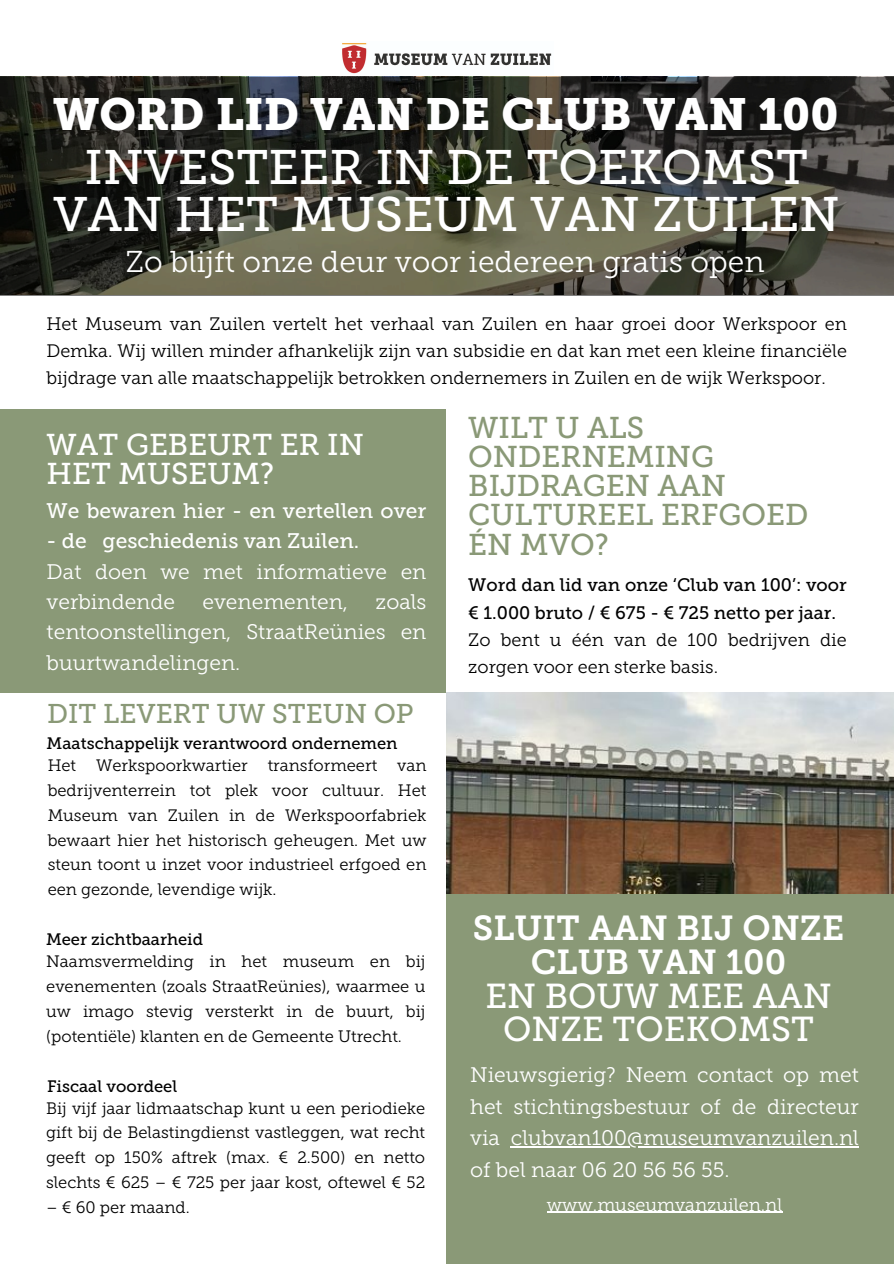
<style>
.page{position:relative;width:894px;height:1264px;background:#fff}
.page>*{position:absolute;margin:0;border:0;box-sizing:border-box;transform-origin:0 0}
.t1{font:48.3px/47.2px "Museo Slab 500";color:#fff;text-align:center}
.t2{font:44.7px "Museo Slab 900";color:#fff}
.t3{font:34.5px/33.8px "Museo Slab 700";color:#fff;text-align:center}
.t4{font:30px/29.2px "Museo Slab 500";color:#8a9977}
.t5{font:30px "Museo Slab 300";color:#fff}
.t6{font:30px/29.2px "Museo Slab 500";color:#fff}
.t7{font:27px "Museo Slab 500";color:#8a9977}
.t8{font:21px/30.3px "Museo Slab 300";color:#fff}
.t9{font:21px "Museo Slab 500";color:#fff}
.t10{font:18px/27px "Museo Slab 300";color:#000;text-align:justify}
.t11{font:18px/27px "Museo Slab 500";color:#000}
.t12{font:18px "Museo Slab 300";color:#fff}
.t13{font:16.5px/24.8px "Museo Slab 300";color:#000;text-align:justify}
.t14{font:16.5px "Museo Slab 500";color:#000}
.s1{font-family:"Museo Slab 500"}
</style>
<div class="page">
<img style="left:342px;top:43px;width:210px;height:31px">
<div style="left:0;top:410px;width:446px;height:283px;background:#8a9977"></div>
<div style="left:446px;top:847px;width:447px;height:416px;background:#8a9977"></div>
<svg style="left:0;top:78px;width:893px;height:218px;background:#3e3d33"></svg>
<img style="left:446px;top:693px;width:447px;height:200px">
<hr style="left:510px;top:1146px;width:348px;height:1px;background:#fff">
<hr style="left:547px;top:1211px;width:235px;height:1px;background:#fff">
<h1 class="t2" style="left:53px;top:88px;width:786px">WORD LID VAN DE CLUB VAN 100</h1>
<h2 class="t1" style="left:53px;top:144px;width:787px">INVESTEER IN DE TOEKOMST<br>VAN HET MUSEUM VAN ZUILEN</h2>
<h4 class="t5" style="left:126px;top:243px;width:640px">Zo blijft onze deur voor iedereen gratis open</h4>
<p class="t10" style="left:46px;top:311px;width:801px">Het Museum van Zuilen vertelt het verhaal van Zuilen en haar groei door Werkspoor en Demka. Wij willen minder afhankelijk zijn van subsidie en dat kan met een kleine financiële bijdrage van alle maatschappelijk betrokken ondernemers in Zuilen en de wijk Werkspoor.</p>
<h5 class="t6" style="left:47px;top:430px;width:319px">WAT GEBEURT ER IN<br>HET MUSEUM?</h5>
<p class="t9" style="left:47px;top:498px;width:381px">We bewaren hier - en vertellen over</p>
<p class="t8" style="left:47px;top:526px;width:381px"><span class="s1">- de geschiedenis van Zuilen.<br></span>Dat doen we met informatieve en verbindende</p>
<p class="t8" style="left:47px;top:586px;width:381px;text-align:justify;text-indent:329px">zoals tentoonstellingen, StraatReünies en buurtwandelingen.</p>
<p class="t8" style="left:202px;top:586px;width:147px">evenementen,</p>
<p class="t7" style="left:47px;top:698px;width:368px">DIT LEVERT UW STEUN OP</p>
<p class="t14" style="left:47px;top:734px;width:352px">Maatschappelijk verantwoord ondernemen</p>
<p class="t13" style="left:48px;top:753px;width:380px">Het Werkspoorkwartier transformeert van bedrijventerrein tot plek voor cultuur. Het Museum van Zuilen in de Werkspoorfabriek bewaart hier het historisch geheugen. Met uw steun toont u inzet voor industrieel erfgoed en een gezonde, levendige wijk.</p>
<h3 class="t14" style="left:46px;top:929px;width:159px">Meer zichtbaarheid</h3>
<p class="t13" style="left:46px;top:949px;width:380px">Naamsvermelding in het museum en bij evenementen (zoals StraatReünies), waarmee u uw imago stevig versterkt in de buurt, bij (potentiële) klanten en de Gemeente Utrecht.</p>
<p class="t14" style="left:47px;top:1075px;width:132px">Fiscaal voordeel</p>
<h6 class="t13" style="left:46px;top:1095px;width:380px">Bij vijf jaar lidmaatschap kunt u een periodieke gift bij de Belastingdienst vastleggen, wat recht geeft op 150% aftrek (max. € 2.500) en netto slechts € 625 – € 725 per jaar kost, oftewel € 52</h6>
<h6 class="t13" style="left:46px;top:1194px;width:145px">– € 60 per maand.</h6>
<h4 class="t4" style="left:468px;top:413px;width:341px">WILT U ALS<br>ONDERNEMING<br>BIJDRAGEN AAN<br>CULTUREEL ERFGOED<br>ÉN MVO?</h4>
<p class="t11" style="left:468px;top:572px;width:380px">Word dan lid van onze ‘Club van 100’: voor € 1.000 bruto / € 675 - € 725 netto per jaar.</p>
<h4 class="t10" style="left:468px;top:626px;width:380px">Zo bent u één van de 100 bedrijven die zorgen voor een sterke basis.</h4>
<p class="t3" style="left:472px;top:911px;width:373px">SLUIT AAN BIJ ONZE<br>CLUB VAN 100<br><span class="s1">EN BOUW MEE AAN<br>ONZE TOEKOMST</span></p>
<p class="t8" style="left:470px;top:1059px;width:390px;line-height:31.5px;text-align:justify">Nieuwsgierig? Neem contact op met het stichtingsbestuur of de directeur via</p>
<p class="t8" style="left:470px;top:1122px;width:390px;line-height:31.5px;text-indent:41px">clubvan100@museumvanzuilen.nl of bel naar 06 20 56 56 55.</p>
<p class="t12" style="left:547px;top:1193px;width:237px">www.museumvanzuilen.nl</p>
</div>
